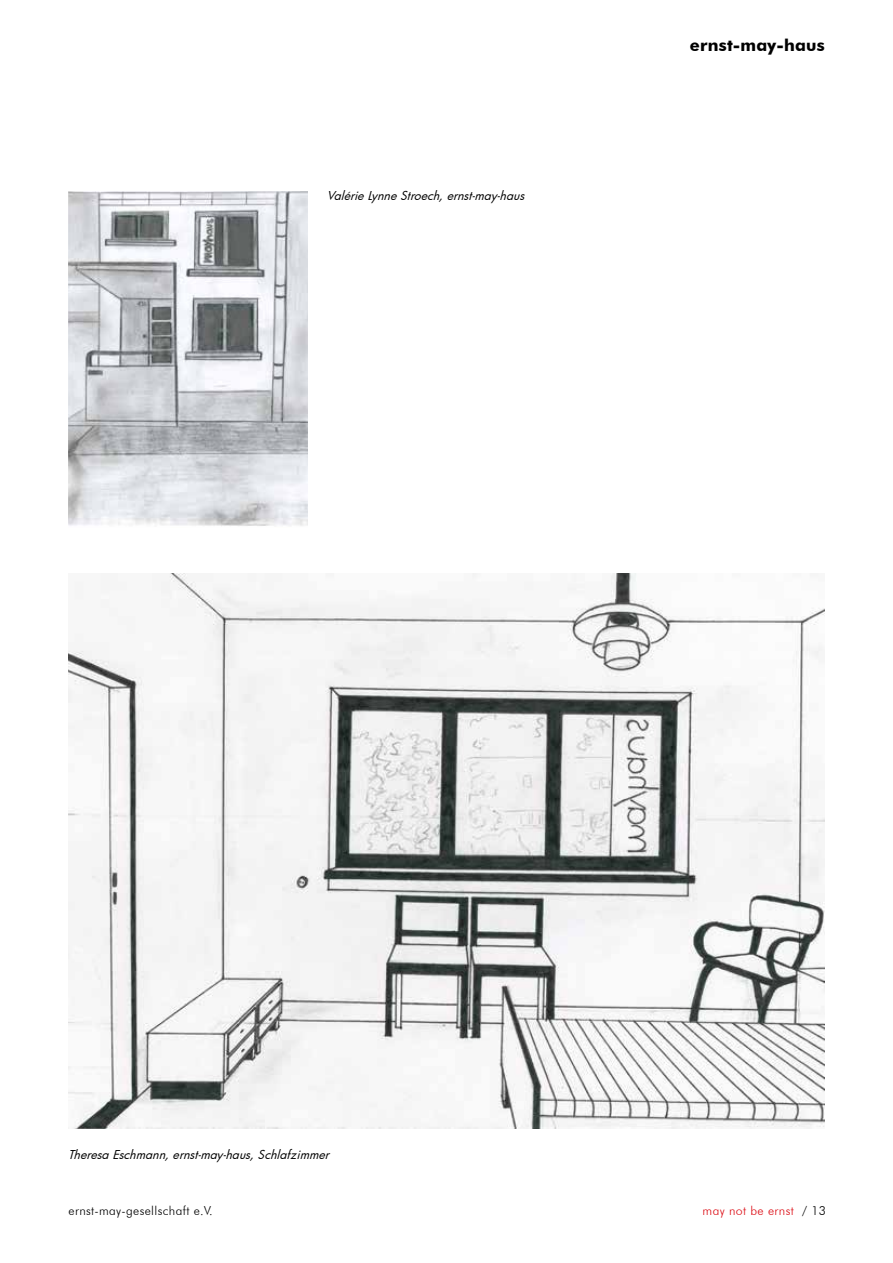
<style>
.page{position:relative;width:893px;height:1263px;background:#fff}
.page>*{position:absolute;margin:0;border:0;box-sizing:border-box;transform-origin:0 0}
.t1{font:700 16.5px "Futura BT";letter-spacing:.015em;color:#000}
.t2{font:300 12.3px "Futura BT";letter-spacing:.03em;color:#000}
.t3{font:300 12.3px "Futura BT";letter-spacing:.03em;color:#dc0d15}
.t4{font:italic 12px "Futura";color:#000}
.s1{color:#000}
</style>
<div class="page">
<img style="left:68px;top:574px;width:757px;height:554px">
<img style="left:68px;top:191px;width:240px;height:335px">
<p class="t4" style="left:327px;top:188px;width:203px">Valérie Lynne Stroech, ernst-may-haus</p>
<h1 class="t1" style="left:690px;top:35px;width:137px">ernst-may-haus</h1>
<p class="t4" style="left:68px;top:1147px;width:267px">Theresa Eschmann, ernst-may-haus, Schlafzimmer</p>
<p class="t2" style="left:69px;top:1203px;width:146px">ernst-may-gesellschaft e.V.</p>
<p class="t3" style="left:703px;top:1203px;width:125px">may not be ernst <span class="s1">/ 13</span></p>
</div>
